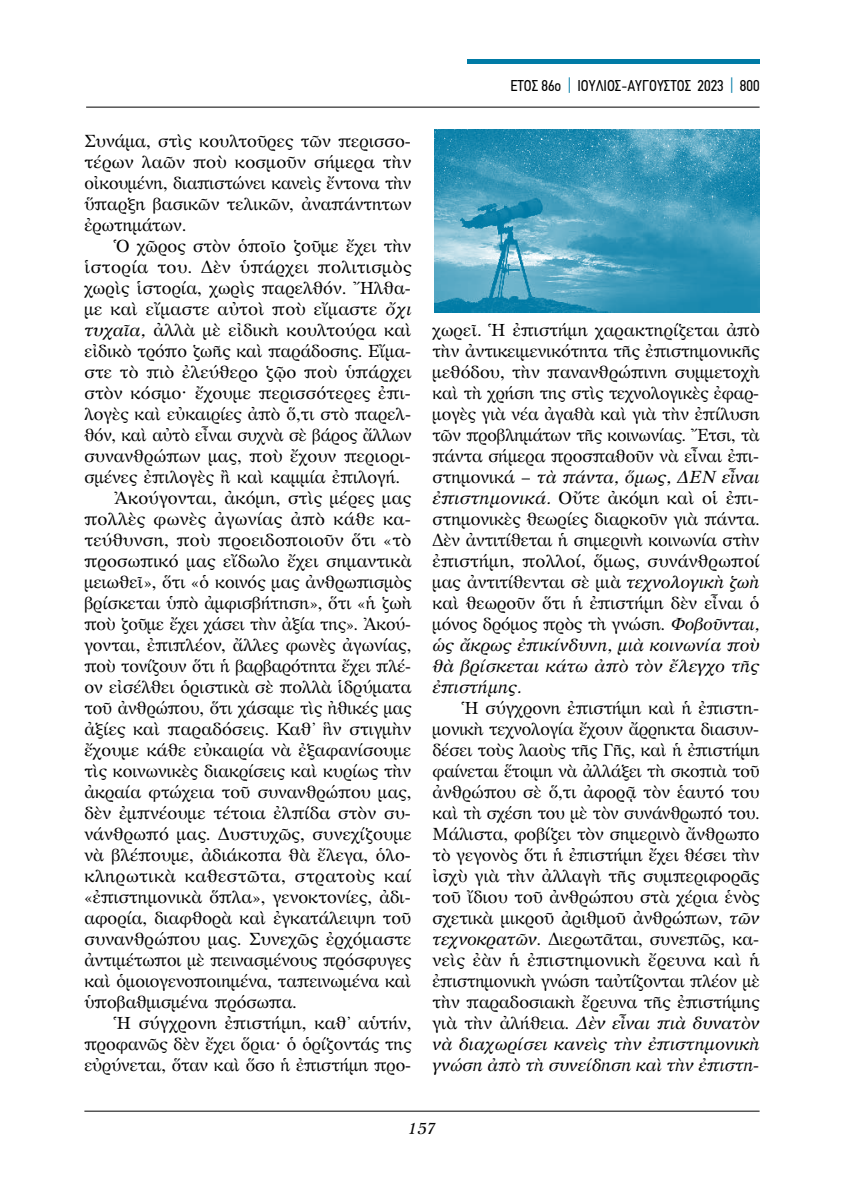
<style>
.page{position:relative;width:844px;height:1191px;background:#fff}
.page>*{position:absolute;margin:0;border:0;box-sizing:border-box;transform-origin:0 0}
.t1{font:17.5px "GFS Artemisia";color:#000}
.t2{font:italic 17.5px "GFS Artemisia";color:#000}
.t3{font:17.5px "GFS Artemisia";letter-spacing:.025em;color:#000}
.t4{font:15.75px "PF Din Text Condensed";color:#000}
.t5{font:italic 15.75px "GFS Artemisia";color:#000}
.s1{font-style:italic}
.s2{color:#007ba6}
.s3{font-style:normal}
</style>
<div class="page">
<hr style="left:86px;top:107px;width:673px;height:1px;background:#000">
<hr style="left:466px;top:60px;width:293px;height:4px;background:#007ba6">
<hr style="left:84px;top:1110px;width:675px;height:1px;background:#000">
<img style="left:434px;top:130px;width:325px;height:183px">
<p class="t1" style="left:84px;top:128px;width:328px">Συνάμα, στὶς κουλτοῦρες τῶν περισσο-</p>
<p class="t1" style="left:84px;top:149px;width:328px">τέρων λαῶν ποὺ κοσμοῦν σήμερα τὴν</p>
<p class="t1" style="left:84px;top:170px;width:328px">οἰκουμένη, διαπιστώνει κανεὶς ἔντονα τὴν</p>
<p class="t1" style="left:84px;top:191px;width:328px">ὕπαρξη βασικῶν τελικῶν, ἀναπάντητων</p>
<p class="t1" style="left:84px;top:212px;width:103px">ἐρωτημάτων.</p>
<p class="t1" style="left:114px;top:233px;width:298px">Ὁ χῶρος στὸν ὁποῖο ζοῦμε ἔχει τὴν</p>
<p class="t3" style="left:84px;top:254px;width:328px">ἱστορία του. Δὲν ὑπάρχει πολιτισμὸς</p>
<p class="t1" style="left:84px;top:275px;width:328px">χωρὶς ἱστορία, χωρὶς παρελθόν. Ἤλθα-</p>
<p class="t1" style="left:84px;top:296px;width:328px">με καὶ εἴμαστε αὐτοὶ ποὺ εἴμαστε <span class="s1">ὄχι</span></p>
<p class="t1" style="left:84px;top:317px;width:328px"><span class="s1">τυχαῖα,</span> ἀλλὰ μὲ εἰδικὴ κουλτούρα καὶ</p>
<p class="t1" style="left:84px;top:338px;width:328px">εἰδικὸ τρόπο ζωῆς καὶ παράδοσης. Εἴμα-</p>
<p class="t1" style="left:84px;top:359px;width:329px">στε τὸ πιὸ ἐλεύθερο ζῷο ποὺ ὑπάρχει</p>
<p class="t1" style="left:84px;top:380px;width:328px">στὸν κόσμο· ἔχουμε περισσότερες ἐπι-</p>
<p class="t1" style="left:84px;top:401px;width:328px">λογὲς καὶ εὐκαιρίες ἀπὸ ὅ,τι στὸ παρελ-</p>
<p class="t1" style="left:84px;top:422px;width:328px">θόν, καὶ αὐτὸ εἶναι συχνὰ σὲ βάρος ἄλλων</p>
<p class="t1" style="left:84px;top:443px;width:328px">συνανθρώπων μας, ποὺ ἔχουν περιορι-</p>
<p class="t1" style="left:84px;top:464px;width:317px">σμένες ἐπιλογὲς ἢ καὶ καμμία ἐπιλογή.</p>
<p class="t1" style="left:114px;top:485px;width:298px">Ἀκούγονται, ἀκόμη, στὶς μέρες μας</p>
<p class="t1" style="left:84px;top:506px;width:328px">πολλὲς φωνὲς ἀγωνίας ἀπὸ κάθε κα-</p>
<p class="t1" style="left:84px;top:527px;width:328px">τεύθυνση, ποὺ προειδοποιοῦν ὅτι «τὸ</p>
<p class="t1" style="left:84px;top:548px;width:328px">προσωπικό μας εἴδωλο ἔχει σημαντικὰ</p>
<p class="t1" style="left:84px;top:569px;width:328px">μειωθεῖ», ὅτι «ὁ κοινός μας ἀνθρωπισμὸς</p>
<p class="t1" style="left:84px;top:590px;width:329px">βρίσκεται ὑπὸ ἀμφισβήτηση», ὅτι «ἡ ζωὴ</p>
<p class="t1" style="left:84px;top:611px;width:328px">ποὺ ζοῦμε ἔχει χάσει τὴν ἀξία της». Ἀκού-</p>
<p class="t1" style="left:84px;top:632px;width:328px">γονται, ἐπιπλέον, ἄλλες φωνὲς ἀγωνίας,</p>
<p class="t1" style="left:84px;top:653px;width:328px">ποὺ τονίζουν ὅτι ἡ βαρβαρότητα ἔχει πλέ-</p>
<p class="t1" style="left:84px;top:674px;width:328px">ον εἰσέλθει ὁριστικὰ σὲ πολλὰ ἱδρύματα</p>
<p class="t1" style="left:84px;top:695px;width:328px">τοῦ ἀνθρώπου, ὅτι χάσαμε τὶς ἠθικές μας</p>
<p class="t1" style="left:84px;top:716px;width:328px">ἀξίες καὶ παραδόσεις. Καθ’ ἣν στιγμὴν</p>
<p class="t1" style="left:84px;top:737px;width:328px">ἔχουμε κάθε εὐκαιρία νὰ ἐξαφανίσουμε</p>
<p class="t1" style="left:84px;top:758px;width:328px">τὶς κοινωνικὲς διακρίσεις καὶ κυρίως τὴν</p>
<p class="t1" style="left:84px;top:779px;width:328px">ἀκραία φτώχεια τοῦ συνανθρώπου μας,</p>
<p class="t1" style="left:84px;top:800px;width:328px">δὲν ἐμπνέουμε τέτοια ἐλπίδα στὸν συ-</p>
<p class="t1" style="left:84px;top:821px;width:329px">νάνθρωπό μας. Δυστυχῶς, συνεχίζουμε</p>
<p class="t1" style="left:84px;top:842px;width:328px">νὰ βλέπουμε, ἀδιάκοπα θὰ ἔλεγα, ὁλο-</p>
<p class="t3" style="left:84px;top:863px;width:328px">κληρωτικὰ καθεστῶτα, στρατοὺς καί</p>
<p class="t1" style="left:84px;top:884px;width:328px">«ἐπιστημονικὰ ὅπλα», γενοκτονίες, ἀδι-</p>
<p class="t1" style="left:84px;top:905px;width:328px">αφορία, διαφθορὰ καὶ ἐγκατάλειψη τοῦ</p>
<p class="t1" style="left:84px;top:926px;width:328px">συνανθρώπου μας. Συνεχῶς ἐρχόμαστε</p>
<p class="t1" style="left:84px;top:947px;width:328px">ἀντιμέτωποι μὲ πεινασμένους πρόσφυγες</p>
<p class="t1" style="left:84px;top:968px;width:328px">καὶ ὁμοιογενοποιημένα, ταπεινωμένα καὶ</p>
<p class="t1" style="left:84px;top:989px;width:214px">ὑποβαθμισμένα πρόσωπα.</p>
<p class="t1" style="left:114px;top:1010px;width:299px">Ἡ σύγχρονη ἐπιστήμη, καθ’ αὑτήν,</p>
<p class="t1" style="left:84px;top:1031px;width:328px">προφανῶς δὲν ἔχει ὅρια· ὁ ὁρίζοντάς της</p>
<p class="t1" style="left:84px;top:1052px;width:328px">εὐρύνεται, ὅταν καὶ ὅσο ἡ ἐπιστήμη προ-</p>
<p class="t4" style="left:510px;top:76px;width:251px">ΕΤΟΣ 86ο <span class="s2">|</span> IOYΛΙΟΣ-ΑΥΓΟΥΣΤΟΣ 2023 <span class="s2">|</span> 800</p>
<p class="t1" style="left:432px;top:317px;width:328px">χωρεῖ. Ἡ ἐπιστήμη χαρακτηρίζεται ἀπὸ</p>
<p class="t1" style="left:432px;top:338px;width:328px">τὴν ἀντικειμενικότητα τῆς ἐπιστημονικῆς</p>
<p class="t1" style="left:432px;top:359px;width:328px">μεθόδου, τὴν πανανθρώπινη συμμετοχὴ</p>
<p class="t1" style="left:432px;top:380px;width:328px">καὶ τὴ χρήση της στὶς τεχνολογικὲς ἐφαρ-</p>
<p class="t1" style="left:432px;top:401px;width:328px">μογὲς γιὰ νέα ἀγαθὰ καὶ γιὰ τὴν ἐπίλυση</p>
<p class="t1" style="left:432px;top:422px;width:328px">τῶν προβλημάτων τῆς κοινωνίας. Ἔτσι, τὰ</p>
<p class="t1" style="left:432px;top:443px;width:328px">πάντα σήμερα προσπαθοῦν νὰ εἶναι ἐπι-</p>
<p class="t2" style="left:432px;top:463px;width:328px"><span class="s3">στημονικά –</span> τὰ πάντα, ὅμως, ΔΕΝ εἶναι</p>
<p class="t1" style="left:432px;top:485px;width:328px"><span class="s1">ἐπιστημονικά.</span> Οὔτε ἀκόμη καὶ οἱ ἐπι-</p>
<p class="t1" style="left:432px;top:506px;width:328px">στημονικὲς θεωρίες διαρκοῦν γιὰ πάντα.</p>
<p class="t1" style="left:432px;top:527px;width:328px">Δὲν ἀντιτίθεται ἡ σημερινὴ κοινωνία στὴν</p>
<p class="t1" style="left:432px;top:548px;width:328px">ἐπιστήμη, πολλοί, ὅμως, συνάνθρωποί</p>
<p class="t1" style="left:432px;top:569px;width:328px">μας ἀντιτίθενται σὲ μιὰ <span class="s1">τεχνολογικὴ ζωὴ</span></p>
<p class="t1" style="left:432px;top:590px;width:328px">καὶ θεωροῦν ὅτι ἡ ἐπιστήμη δὲν εἶναι ὁ</p>
<p class="t1" style="left:432px;top:611px;width:328px">μόνος δρόμος πρὸς τὴ γνώση. <span class="s1">Φοβοῦνται,</span></p>
<p class="t2" style="left:432px;top:631px;width:328px">ὡς ἄκρως ἐπικίνδυνη, μιὰ κοινωνία ποὺ</p>
<p class="t2" style="left:432px;top:652px;width:328px">θὰ βρίσκεται κάτω ἀπὸ τὸν ἔλεγχο τῆς</p>
<p class="t2" style="left:432px;top:673px;width:91px">ἐπιστήμης.</p>
<p class="t1" style="left:462px;top:695px;width:299px">Ἡ σύγχρονη ἐπιστήμη καὶ ἡ ἐπιστη-</p>
<p class="t1" style="left:432px;top:716px;width:328px">μονικὴ τεχνολογία ἔχουν ἄρρηκτα διασυν-</p>
<p class="t1" style="left:432px;top:737px;width:328px">δέσει τοὺς λαοὺς τῆς Γῆς, καὶ ἡ ἐπιστήμη</p>
<p class="t1" style="left:432px;top:758px;width:328px">φαίνεται ἕτοιμη νὰ ἀλλάξει τὴ σκοπιὰ τοῦ</p>
<p class="t1" style="left:432px;top:779px;width:328px">ἀνθρώπου σὲ ὅ,τι ἀφορᾷ τὸν ἑαυτό του</p>
<p class="t1" style="left:432px;top:800px;width:328px">καὶ τὴ σχέση του μὲ τὸν συνάνθρωπό του.</p>
<p class="t1" style="left:432px;top:821px;width:328px">Μάλιστα, φοβίζει τὸν σημερινὸ ἄνθρωπο</p>
<p class="t1" style="left:432px;top:842px;width:328px">τὸ γεγονὸς ὅτι ἡ ἐπιστήμη ἔχει θέσει τὴν</p>
<p class="t1" style="left:432px;top:863px;width:328px">ἰσχὺ γιὰ τὴν ἀλλαγὴ τῆς συμπεριφορᾶς</p>
<p class="t1" style="left:432px;top:884px;width:328px">τοῦ ἴδιου τοῦ ἀνθρώπου στὰ χέρια ἑνὸς</p>
<p class="t1" style="left:432px;top:905px;width:328px">σχετικὰ μικροῦ ἀριθμοῦ ἀνθρώπων, <span class="s1">τῶν</span></p>
<p class="t1" style="left:432px;top:926px;width:328px"><span class="s1">τεχνοκρατῶν</span>. Διερωτᾶται, συνεπῶς, κα-</p>
<p class="t1" style="left:432px;top:947px;width:328px">νεὶς ἐὰν ἡ ἐπιστημονικὴ ἔρευνα καὶ ἡ</p>
<p class="t1" style="left:432px;top:968px;width:328px">ἐπιστημονικὴ γνώση ταὐτίζονται πλέον μὲ</p>
<p class="t1" style="left:432px;top:989px;width:328px">τὴν παραδοσιακὴ ἔρευνα τῆς ἐπιστήμης</p>
<p class="t2" style="left:432px;top:1009px;width:328px"><span class="s3">γιὰ τὴν ἀλήθεια.</span> Δὲν εἶναι πιὰ δυνατὸν</p>
<p class="t2" style="left:432px;top:1030px;width:328px">νὰ διαχωρίσει κανεὶς τὴν ἐπιστημονικὴ</p>
<p class="t2" style="left:432px;top:1051px;width:328px">γνώση ἀπὸ τὴ συνείδηση καὶ τὴν ἐπιστη-</p>
<p class="t5" style="left:408px;top:1116px;width:29px">157</p>
</div>
